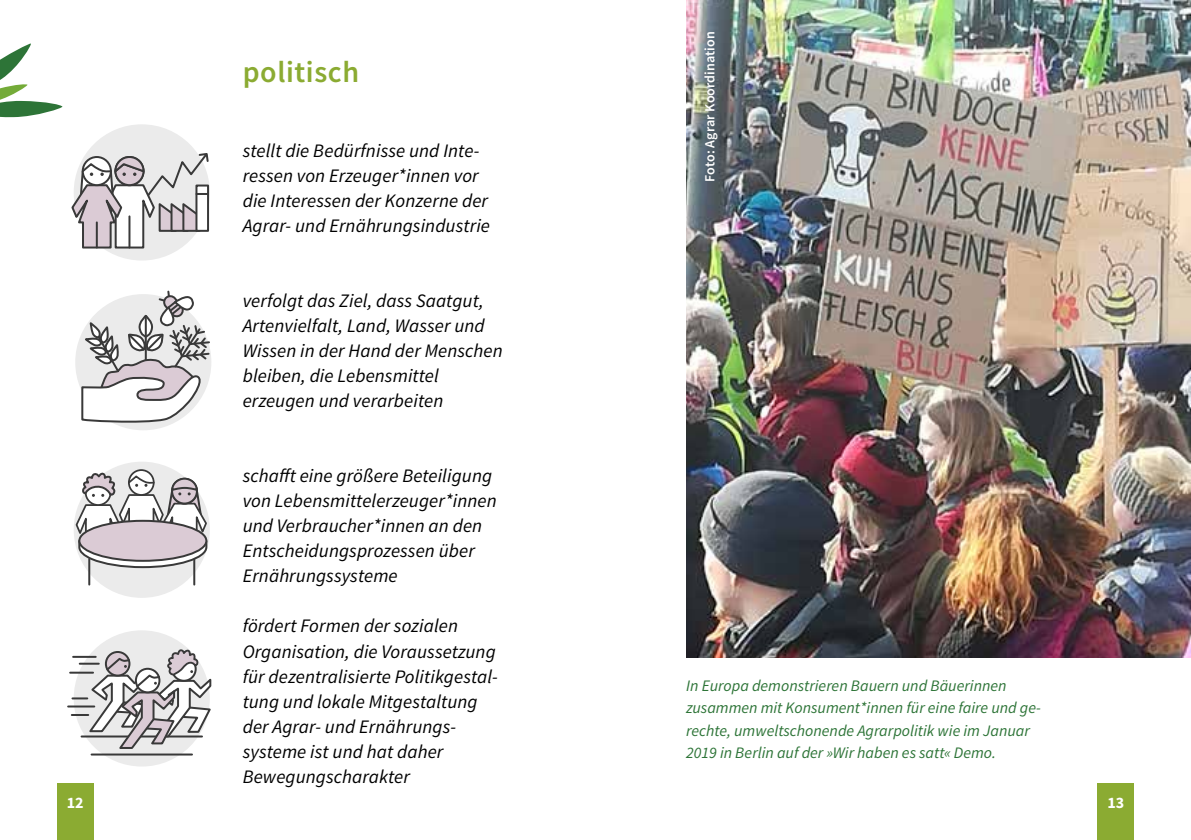
<style>
.page{position:relative;width:1191px;height:840px;background:#fff}
.page>*{position:absolute;margin:0;border:0;box-sizing:border-box;transform-origin:0 0}
.t1{font:600 30px "Source Sans Pro";letter-spacing:.02em;color:#8bab32}
.t2{font:italic 19px/25px "Source Sans Pro";letter-spacing:.005em;color:#000}
.t3{font:italic 16px/22px "Source Sans Pro";color:#2d7437}
.t4{font:700 16px "Source Sans Pro";color:#fff}
.t5{font:600 14px "Source Sans Pro";letter-spacing:.005em;color:#fff}
</style>
<div class="page">
<div style="left:1097px;top:782px;width:37px;height:57px;background:#8bab32"></div>
<div style="left:57px;top:783px;width:37px;height:56px;background:#8bab32"></div>
<img style="left:686px;top:0;width:505px;height:657px">
<svg style="left:0;top:43px;width:63px;height:75px"></svg>
<div style="left:74px;top:124px;width:136px;height:136px;background:#ebebeb;border-radius:50%"></div>
<svg style="left:71px;top:153px;width:139px;height:96px"></svg>
<svg style="left:80px;top:291px;width:131px;height:135px"></svg>
<div style="left:74px;top:461px;width:136px;height:136px;background:#ebebeb;border-radius:50%"></div>
<div style="left:128px;top:469px;width:27px;height:26px;border:2px solid #393939;border-radius:50%"></div>
<hr style="left:88px;top:558px;width:2px;height:26px;background:#393939">
<hr style="left:193px;top:558px;width:2px;height:26px;background:#393939">
<svg style="left:75px;top:470px;width:133px;height:99px"></svg>
<div style="left:74px;top:630px;width:136px;height:136px;background:#ebebeb;border-radius:50%"></div>
<hr style="left:92px;top:753px;width:100px;height:2px;background:#393939">
<hr style="left:70px;top:671px;width:23px;height:2px;background:#393939">
<hr style="left:68px;top:705px;width:26px;height:2px;background:#393939">
<svg style="left:72px;top:647px;width:140px;height:102px"></svg>
<h1 class="t1" style="left:243px;top:53px;width:118px">politisch</h1>
<p class="t2" style="left:243px;top:138px;width:249px">stellt die Bedürfnisse und Inte&shy;ressen von Erzeuger*innen vor die Interessen der Konzerne der<br>Agrar- und Ernährungsindustrie</p>
<p class="t2" style="left:243px;top:288px;width:261px">verfolgt das Ziel, dass Saatgut,<br>Artenvielfalt, Land, Wasser und<br>Wissen in der Hand der Menschen bleiben, die Lebensmittel erzeugen und verarbeiten</p>
<p class="t2" style="left:243px;top:463px;width:256px">schafft eine größere Beteiligung von Lebensmittelerzeuger*innen und Verbraucher*innen an den<br>Entscheidungsprozessen über<br>Ernährungssysteme</p>
<p class="t2" style="left:243px;top:613px;width:257px">fördert Formen der sozialen<br>Organisation, die Voraussetzung für dezentralisierte Politikgestal&shy;tung und lokale Mitgestaltung der Agrar- und Ernährungs&shy;systeme ist und hat daher<br>Bewegungscharakter</p>
<p class="t5" style="left:701px;top:182px;width:152px;rotate:-90deg">Foto: Agrar Koordination</p>
<p class="t3" style="left:686px;top:674px;width:356px">In Europa demonstrieren Bauern und Bäuerinnen zusammen mit Konsument*innen für eine faire und ge&shy;rechte, umweltschonende Agrarpolitik wie im Januar 2019 in Berlin auf der »Wir haben es satt« Demo.</p>
<p class="t4" style="left:67px;top:791px;width:18px">12</p>
<p class="t4" style="left:1107px;top:791px;width:18px">13</p>
</div>
